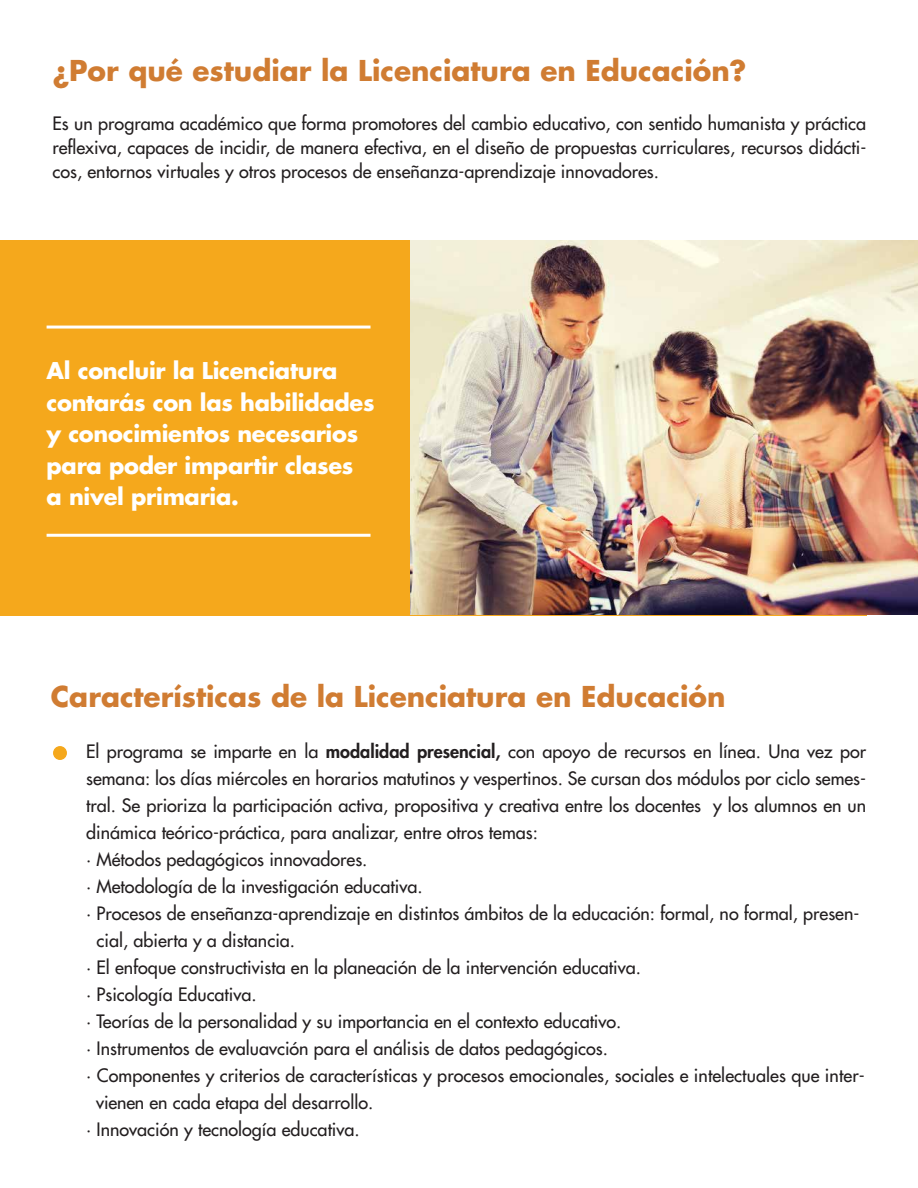
<style>
.page{position:relative;width:918px;height:1188px;background:#fff}
.page>*{position:absolute;margin:0;border:0;box-sizing:border-box;transform-origin:0 0}
.t1{font:700 27.9px "Futura Std";color:#d07c32}
.t2{font:700 22.5px/31.5px "Futura Std";letter-spacing:-.015em;color:#fff}
.t3{font:500 18px/24px "Futura Std";color:#231f20;text-align:justify}
.s1{font-weight:800}
</style>
<div class="page">
<div style="left:0;top:240px;width:866px;height:376px;background:#f5a81c"></div>
<div style="left:53px;top:746px;width:14px;height:14px;background:#f5a81c;border-radius:50%"></div>
<hr style="left:47px;top:326px;width:324px;height:3px;background:#fff">
<hr style="left:47px;top:534px;width:324px;height:3px;background:#fff">
<img style="left:410px;top:240px;width:508px;height:375px">
<h1 class="t1" style="left:53px;top:52px;width:695px">¿Por qué estudiar la Licenciatura en Educación?</h1>
<p class="t3" style="left:52px;top:111px;width:815px">Es un programa académico que forma promotores del cambio educativo, con sentido humanista y práctica reflexiva, capaces de incidir, de manera efectiva, en el diseño de propuestas curriculares, recursos didácti&shy;cos, entornos virtuales y otros procesos de enseñanza-aprendizaje innovadores.</p>
<p class="t2" style="left:47px;top:355px;width:329px">Al concluir la Licenciatura contarás con las habilidades y conocimientos necesarios para poder impartir clases<br>a nivel primaria.</p>
<h1 class="t1" style="left:51px;top:678px;width:676px">Características de la Licenciatura en Educación</h1>
<p class="t3" style="left:86px;top:739px;width:782px">El programa se imparte en la <span class="s1">modalidad presencial,</span> con apoyo de recursos en línea. Una vez por</p>
<p class="t3" style="left:86px;top:766px;width:782px">semana: los días miércoles en horarios matutinos y vespertinos. Se cursan dos módulos por ciclo semes-</p>
<p class="t3" style="left:86px;top:793px;width:782px">tral. Se prioriza la participación activa, propositiva y creativa entre los docentes y los alumnos en un</p>
<p class="t3" style="left:86px;top:820px;width:453px">dinámica teórico-práctica, para analizar, entre otros temas:</p>
<p class="t3" style="left:86px;top:847px;width:283px">· Métodos pedagógicos innovadores.</p>
<p class="t3" style="left:86px;top:874px;width:338px">· Metodología de la investigación educativa.</p>
<p class="t3" style="left:86px;top:901px;width:775px">· Procesos de enseñanza-aprendizaje en distintos ámbitos de la educación: formal, no formal, presen-</p>
<p class="t3" style="left:97px;top:928px;width:200px">cial, abierta y a distancia.</p>
<p class="t3" style="left:86px;top:955px;width:556px">· El enfoque constructivista en la planeación de la intervención educativa.</p>
<p class="t3" style="left:86px;top:982px;width:172px">· Psicología Educativa.</p>
<p class="t3" style="left:86px;top:1009px;width:537px">· Teorías de la personalidad y su importancia en el contexto educativo.</p>
<p class="t3" style="left:86px;top:1036px;width:523px">· Instrumentos de evaluavción para el análisis de datos pedagógicos.</p>
<p class="t3" style="left:86px;top:1063px;width:780px">· Componentes y criterios de características y procesos emocionales, sociales e intelectuales que inter-</p>
<p class="t3" style="left:96px;top:1090px;width:279px">vienen en cada etapa del desarrollo.</p>
<p class="t3" style="left:86px;top:1117px;width:275px">· Innovación y tecnología educativa.</p>
</div>
